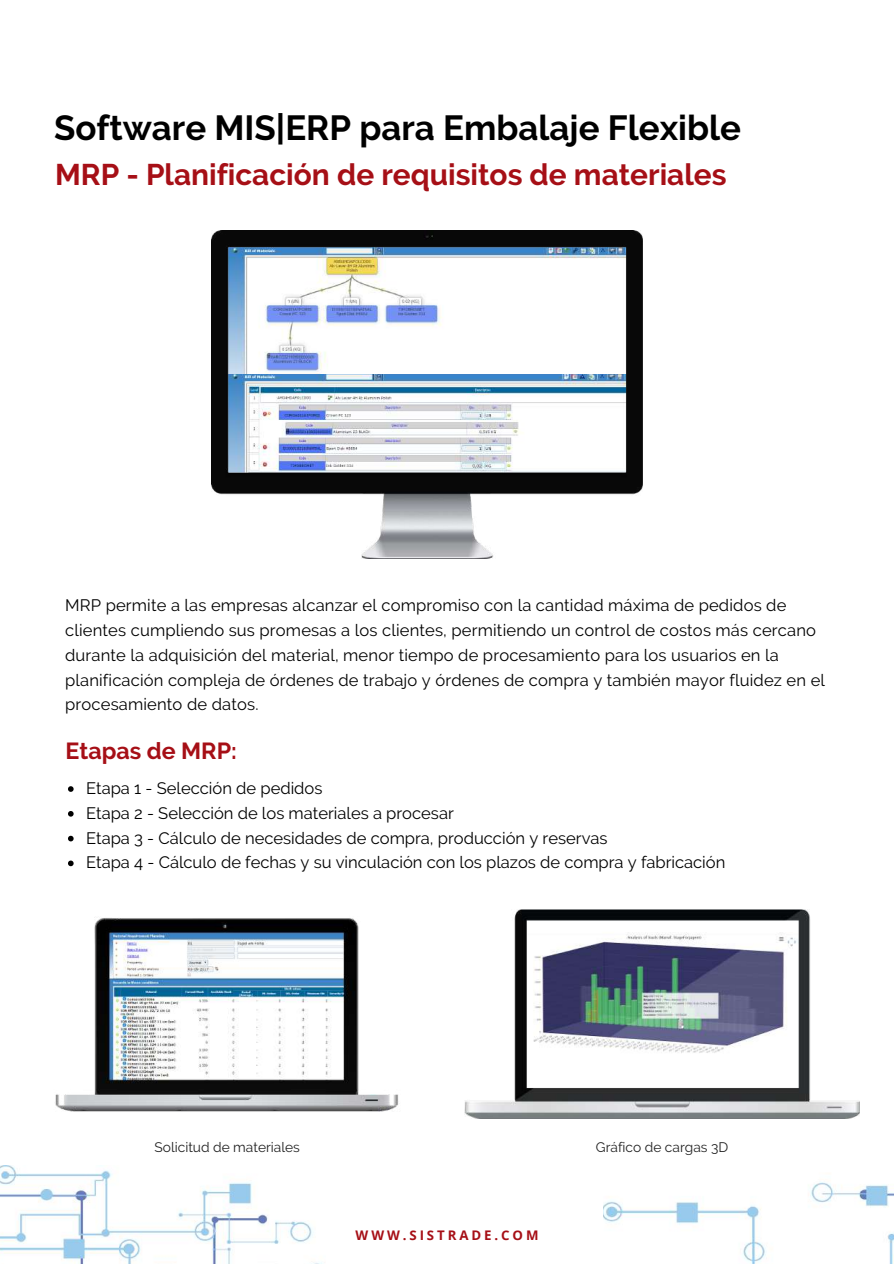
<style>
.page{position:relative;width:894px;height:1264px;background:#fff}
.page>*{position:absolute;margin:0;border:0;box-sizing:border-box;transform-origin:0 0}
.t1{font:700 34.8px "Raleway";color:#000}
.t2{font:700 29.85px "Raleway";color:#a60f16}
.t3{font:700 23.25px "Raleway";color:#a60f16}
.t4{font:16.5px/24.8px "Raleway";letter-spacing:.01em;color:#000}
.t5{font:13.8px "Raleway";color:#222}
.t6{font:700 13.2px "Open Sans";letter-spacing:.22em;color:#a60f16}
</style>
<div class="page">
<svg style="left:68px;top:786px;width:6px;height:5px"></svg>
<svg style="left:68px;top:811px;width:6px;height:5px"></svg>
<svg style="left:68px;top:835px;width:6px;height:6px"></svg>
<svg style="left:68px;top:860px;width:6px;height:6px"></svg>
<img style="left:55px;top:917px;width:344px;height:195px">
<img style="left:464px;top:909px;width:395px;height:209px">
<img style="left:211px;top:231px;width:431px;height:327px">
<img style="left:603px;top:1182px;width:290px;height:81px">
<img style="left:0;top:1165px;width:322px;height:98px">
<h1 class="t1" style="left:54px;top:107px;width:688px">Software MIS|ERP para Embalaje Flexible</h1>
<h2 class="t2" style="left:55px;top:157px;width:672px">MRP - Planificación de requisitos de materiales</h2>
<p class="t4" style="left:65px;top:593px;width:761px">MRP permite a las empresas alcanzar el compromiso con la cantidad máxima de pedidos de clientes cumpliendo sus promesas a los clientes, permitiendo un control de costos más cercano durante la adquisición del material, menor tiempo de procesamiento para los usuarios en la planificación compleja de órdenes de trabajo y órdenes de compra y también mayor fluidez en el procesamiento de datos.</p>
<h3 class="t3" style="left:66px;top:736px;width:173px">Etapas de MRP:</h3>
<p class="t4" style="left:86px;top:776px;width:640px">Etapa 1 - Selección de pedidos<br>Etapa 2 - Selección de los materiales a procesar<br>Etapa 3 - Cálculo de necesidades de compra, producción y reservas<br>Etapa 4 - Cálculo de fechas y su vinculación con los plazos de compra y fabricación</p>
<p class="t5" style="left:154px;top:1138px;width:147px">Solicitud de materiales</p>
<p class="t5" style="left:595px;top:1138px;width:134px">Gráfico de cargas 3D</p>
<p class="t6" style="left:355px;top:1225px;width:184px">WWW.SISTRADE.COM</p>
</div>
